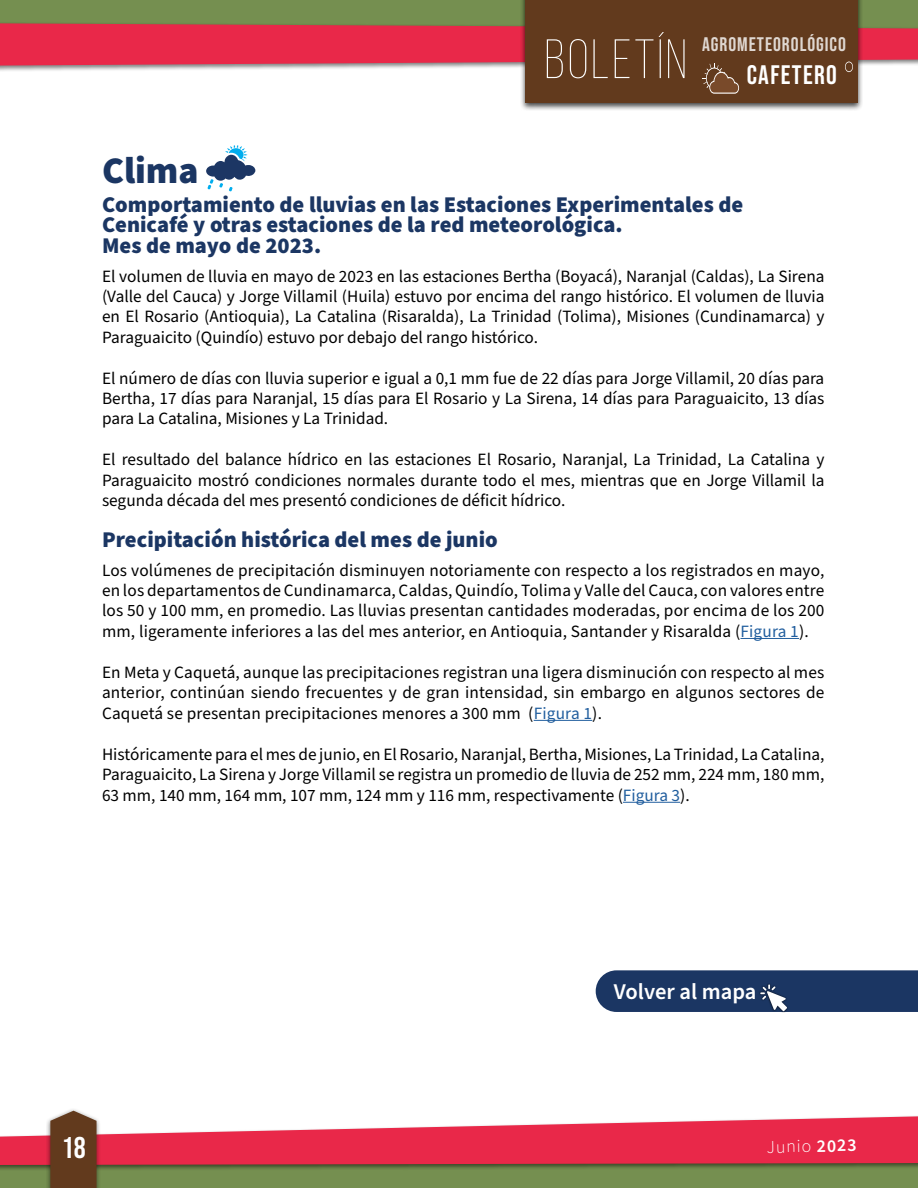
<style>
.page{position:relative;width:918px;height:1188px;background:#fff}
.page>*{position:absolute;margin:0;border:0;box-sizing:border-box;transform-origin:0 0}
.t1{font:300 55.35px "Bebas Neue";letter-spacing:.05em;color:#fff}
.t2{font:900 37.5px "Source Sans Pro";color:#1b3663}
.t3{font:30px "Bebas Neue";color:#fff}
.t4{font:26.85px "Bebas Neue";letter-spacing:.05em;color:#fff}
.t5{font:900 22.5px/20.4px "Source Sans Pro";color:#1b3663}
.t6{font:600 22.5px "Source Sans Pro";color:#fff}
.t7{font:19.65px "Bebas Neue";letter-spacing:.05em;color:#fff}
.t8{font:300 18px "Source Sans Pro";color:#fff}
.t9{font:17.25px/20.4px "Source Sans Pro";color:#000;text-align:justify}
.s1{color:#215e9e}
.s2{font-weight:600}
</style>
<div class="page">
<div style="left:0;top:1143px;width:918px;height:45px;background:#758f50"></div>
<div style="left:0;top:0;width:918px;height:55px;background:#758f50"></div>
<div style="left:0;top:1114px;width:918px;height:57px;background:#000;opacity:.5"></div>
<svg style="left:0;top:1116px;width:918px;height:49px;fill:#e92849"></svg>
<div style="left:520px;top:0;width:343px;height:111px;background:#000;opacity:.75"></div>
<div style="left:526px;top:0;width:332px;height:103px;background:#623a1d"></div>
<svg style="left:0;top:23px;width:918px;height:71px"></svg>
<div style="left:46px;top:1107px;width:55px;height:81px;background:#000;opacity:.5"></div>
<svg style="left:50px;top:1111px;width:47px;height:77px;background:#6b462b"></svg>
<hr style="left:740px;top:638px;width:59px;height:1px;background:#215e9e">
<hr style="left:534px;top:720px;width:58px;height:1px;background:#215e9e">
<hr style="left:623px;top:802px;width:57px;height:1px;background:#215e9e">
<svg style="left:206px;top:145px;width:49px;height:46px"></svg>
<div style="left:759px;top:983px;width:30px;height:30px;background:#000;opacity:.75"></div>
<div style="left:596px;top:970px;width:322px;height:42px;background:#1b3663"></div>
<h1 class="t1" style="left:545px;top:30px;width:144px">BOLETÍN</h1>
<p class="t7" style="left:702px;top:33px;width:145px">AGROMETEOROLÓGICO</p>
<h3 class="t4" style="left:747px;top:60px;width:92px">CAFETERO</h3>
<h2 class="t2" style="left:102px;top:145px;width:98px">Clima</h2>
<h3 class="t5" style="left:102px;top:195px;width:643px">Comportamiento de lluvias en las Estaciones Experimentales de<br>Cenicafé y otras estaciones de la red meteorológica.<br>Mes de mayo de 2023.</h3>
<p class="t9" style="left:102px;top:266px;width:724px">El volumen de lluvia en mayo de 2023 en las estaciones Bertha (Boyacá), Naranjal (Caldas), La Sirena (Valle del Cauca) y Jorge Villamil (Huila) estuvo por encima del rango histórico. El volumen de lluvia en El Rosario (Antioquia), La Catalina (Risaralda), La Trinidad (Tolima), Misiones (Cundinamarca) y Paraguaicito (Quindío) estuvo por debajo del rango histórico.</p>
<p class="t9" style="left:102px;top:368px;width:724px">El número de días con lluvia superior e igual a 0,1 mm fue de 22 días para Jorge Villamil, 20 días para Bertha, 17 días para Naranjal, 15 días para El Rosario y La Sirena, 14 días para Paraguaicito, 13 días para La Catalina, Misiones y La Trinidad.</p>
<p class="t9" style="left:102px;top:450px;width:724px">El resultado del balance hídrico en las estaciones El Rosario, Naranjal, La Trinidad, La Catalina y Paraguaicito mostró condiciones normales durante todo el mes, mientras que en Jorge Villamil la segunda década del mes presentó condiciones de déficit hídrico.</p>
<h3 class="t5" style="left:102px;top:530px;width:397px">Precipitación histórica del mes de junio</h3>
<p class="t9" style="left:102px;top:560px;width:724px">Los volúmenes de precipitación disminuyen notoriamente con respecto a los registrados en mayo, en los departamentos de Cundinamarca, Caldas, Quindío, Tolima y Valle del Cauca, con valores entre los 50 y 100 mm, en promedio. Las lluvias presentan cantidades moderadas, por encima de los 200 mm, ligeramente inferiores a las del mes anterior, en Antioquia, Santander y Risaralda (<span class="s1">Figura 1</span>).</p>
<p class="t9" style="left:102px;top:663px;width:724px">En Meta y Caquetá, aunque las precipitaciones registran una ligera disminución con respecto al mes anterior, continúan siendo frecuentes y de gran intensidad, sin embargo en algunos sectores de Caquetá se presentan precipitaciones menores a 300 mm (<span class="s1">Figura 1</span>).</p>
<p class="t9" style="left:102px;top:744px;width:724px">Históricamente para el mes de junio, en El Rosario, Naranjal, Bertha, Misiones, La Trinidad, La Catalina, Paraguaicito, La Sirena y Jorge Villamil se registra un promedio de lluvia de 252 mm, 224 mm, 180 mm, 63 mm, 140 mm, 164 mm, 107 mm, 124 mm y 116 mm, respectivamente (<span class="s1">Figura 3</span>).</p>
<h3 class="t6" style="left:614px;top:977px;width:144px">Volver al mapa</h3>
<h3 class="t3" style="left:62px;top:1131px;width:25px">18</h3>
<p class="t8" style="left:767px;top:1135px;width:91px;rotate:-1deg">Junio <span class="s2">2023</span></p>
</div>
